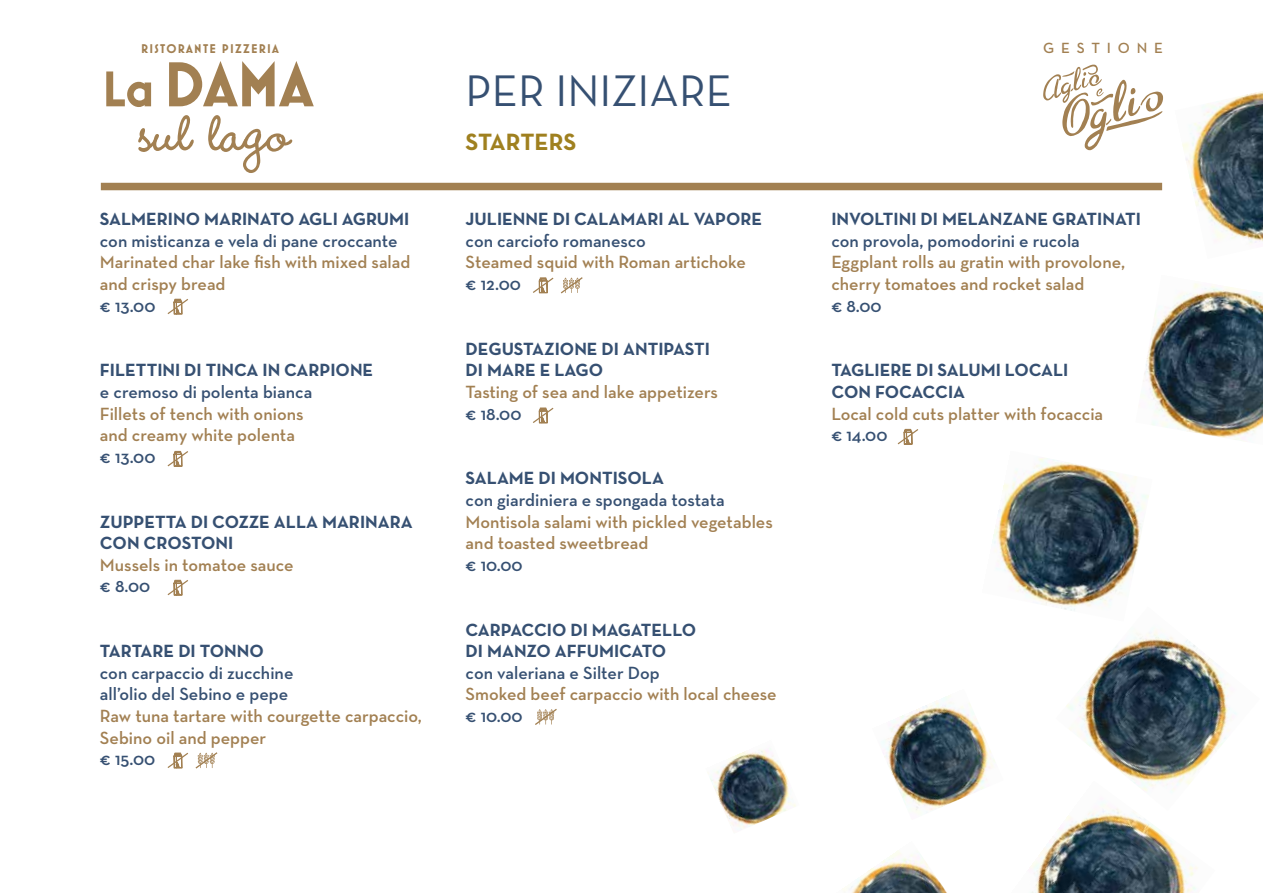
<style>
.page{position:relative;width:1263px;height:893px;background:#fff}
.page>*{position:absolute;margin:0;border:0;box-sizing:border-box;transform-origin:0 0}
.t1{font:700 66.6px "Wendy LP Std";color:#a28052}
.t2{font:700 64.2px "Mostra Nuova";color:#a28052}
.t3{font:45px "Neutra Text";color:#365072}
.t4{font:700 24px "Neutra Text";color:#9f801f}
.t5{font:600 18px/21.6px "Neutra Text";color:#a28052}
.t6{font:700 18px/21.6px "Neutra Text";color:#365072}
.t7{font:600 18px/21.6px "Neutra Text";color:#365072}
.t8{font:600 15px "Neutra Text";letter-spacing:.455em;color:#a28052}
.t9{font:700 12.9px "Mostra Nuova";letter-spacing:.1em;color:#a28052}
.s1{font-size:50.85px}
</style>
<div class="page">
<svg style="left:167px;top:298px;width:21px;height:17px"></svg>
<svg style="left:167px;top:450px;width:21px;height:17px"></svg>
<svg style="left:535px;top:709px;width:22px;height:16px"></svg>
<svg style="left:167px;top:579px;width:21px;height:17px"></svg>
<svg style="left:167px;top:752px;width:51px;height:17px"></svg>
<svg style="left:897px;top:428px;width:22px;height:17px"></svg>
<div style="left:101px;top:183px;width:1061px;height:7px;background:#a28052"></div>
<svg style="left:1043px;top:65px;width:120px;height:85px"></svg>
<img style="left:992px;top:458px;width:157px;height:148px">
<img style="left:1030px;top:811px;width:168px;height:82px">
<img style="left:881px;top:695px;width:114px;height:119px">
<img style="left:708px;top:749px;width:88px;height:80px">
<img style="left:1061px;top:606px;width:176px;height:205px">
<img style="left:1182px;top:91px;width:81px;height:153px">
<img style="left:843px;top:850px;width:104px;height:43px">
<img style="left:1143px;top:283px;width:120px;height:158px">
<svg style="left:533px;top:277px;width:50px;height:17px"></svg>
<svg style="left:533px;top:407px;width:21px;height:17px"></svg>
<p class="t9" style="left:141px;top:41px;width:139px">RISTORANTE PIZZERIA</p>
<h2 class="t2" style="left:102px;top:47px;width:212px"><span class="s1">La</span> DAMA</h2>
<h1 class="t1" style="left:139px;top:93px;width:153px">sul lago</h1>
<p class="t6" style="left:100px;top:208px;width:311px">SALMERINO MARINATO AGLI AGRUMI</p>
<p class="t7" style="left:100px;top:230px;width:299px">con misticanza e vela di pane croccante</p>
<p class="t5" style="left:100px;top:251px;width:312px">Marinated char lake fish with mixed salad and crispy bread</p>
<p class="t7" style="left:100px;top:294px;width:57px">€ 13.00</p>
<p class="t6" style="left:100px;top:359px;width:275px">FILETTINI DI TINCA IN CARPIONE</p>
<p class="t7" style="left:100px;top:381px;width:214px">e cremoso di polenta bianca</p>
<p class="t5" style="left:100px;top:402px;width:205px">Fillets of tench with onions and creamy white polenta</p>
<p class="t7" style="left:100px;top:446px;width:57px">€ 13.00</p>
<p class="t6" style="left:100px;top:510px;width:314px">ZUPPETTA DI COZZE ALLA MARINARA<br>CON CROSTONI</p>
<p class="t5" style="left:100px;top:554px;width:195px">Mussels in tomatoe sauce</p>
<p class="t7" style="left:100px;top:575px;width:52px">€ 8.00</p>
<p class="t6" style="left:100px;top:640px;width:165px">TARTARE DI TONNO</p>
<p class="t7" style="left:100px;top:662px;width:195px">con carpaccio di zucchine all’olio del Sebino e pepe</p>
<p class="t5" style="left:100px;top:705px;width:323px">Raw tuna tartare with courgette carpaccio,<br>Sebino oil and pepper</p>
<p class="t7" style="left:100px;top:748px;width:57px">€ 15.00</p>
<h3 class="t3" style="left:466px;top:64px;width:268px">PER INIZIARE</h3>
<h3 class="t4" style="left:466px;top:127px;width:112px">STARTERS</h3>
<p class="t6" style="left:466px;top:208px;width:298px">JULIENNE DI CALAMARI AL VAPORE</p>
<p class="t7" style="left:466px;top:230px;width:182px">con carciofo romanesco</p>
<p class="t5" style="left:466px;top:251px;width:282px">Steamed squid with Roman artichoke</p>
<p class="t7" style="left:466px;top:273px;width:57px">€ 12.00</p>
<p class="t6" style="left:466px;top:337px;width:246px">DEGUSTAZIONE DI ANTIPASTI<br>DI MARE E LAGO</p>
<p class="t5" style="left:466px;top:381px;width:254px">Tasting of sea and lake appetizers</p>
<p class="t7" style="left:466px;top:402px;width:57px">€ 18.00</p>
<p class="t6" style="left:466px;top:467px;width:200px">SALAME DI MONTISOLA</p>
<p class="t7" style="left:466px;top:489px;width:261px">con giardiniera e spongada tostata</p>
<p class="t5" style="left:466px;top:510px;width:309px">Montisola salami with pickled vegetables and toasted sweetbread</p>
<p class="t7" style="left:466px;top:554px;width:59px">€ 10.00</p>
<p class="t6" style="left:466px;top:618px;width:232px">CARPACCIO DI MAGATELLO<br>DI MANZO AFFUMICATO</p>
<p class="t7" style="left:466px;top:662px;width:196px">con valeriana e Silter Dop</p>
<p class="t5" style="left:466px;top:683px;width:313px">Smoked beef carpaccio with local cheese</p>
<p class="t7" style="left:466px;top:705px;width:59px">€ 10.00</p>
<p class="t8" style="left:1043px;top:39px;width:121px">GESTIONE</p>
<p class="t6" style="left:831px;top:208px;width:311px">INVOLTINI DI MELANZANE GRATINATI</p>
<p class="t7" style="left:831px;top:230px;width:250px">con provola, pomodorini e rucola</p>
<p class="t5" style="left:831px;top:251px;width:295px">Eggplant rolls au gratin with provolone, cherry tomatoes and rocket salad</p>
<p class="t7" style="left:831px;top:294px;width:52px">€ 8.00</p>
<p class="t6" style="left:831px;top:359px;width:238px">TAGLIERE DI SALUMI LOCALI<br>CON FOCACCIA</p>
<p class="t5" style="left:831px;top:402px;width:273px">Local cold cuts platter with focaccia</p>
<p class="t7" style="left:831px;top:424px;width:58px">€ 14.00</p>
</div>
